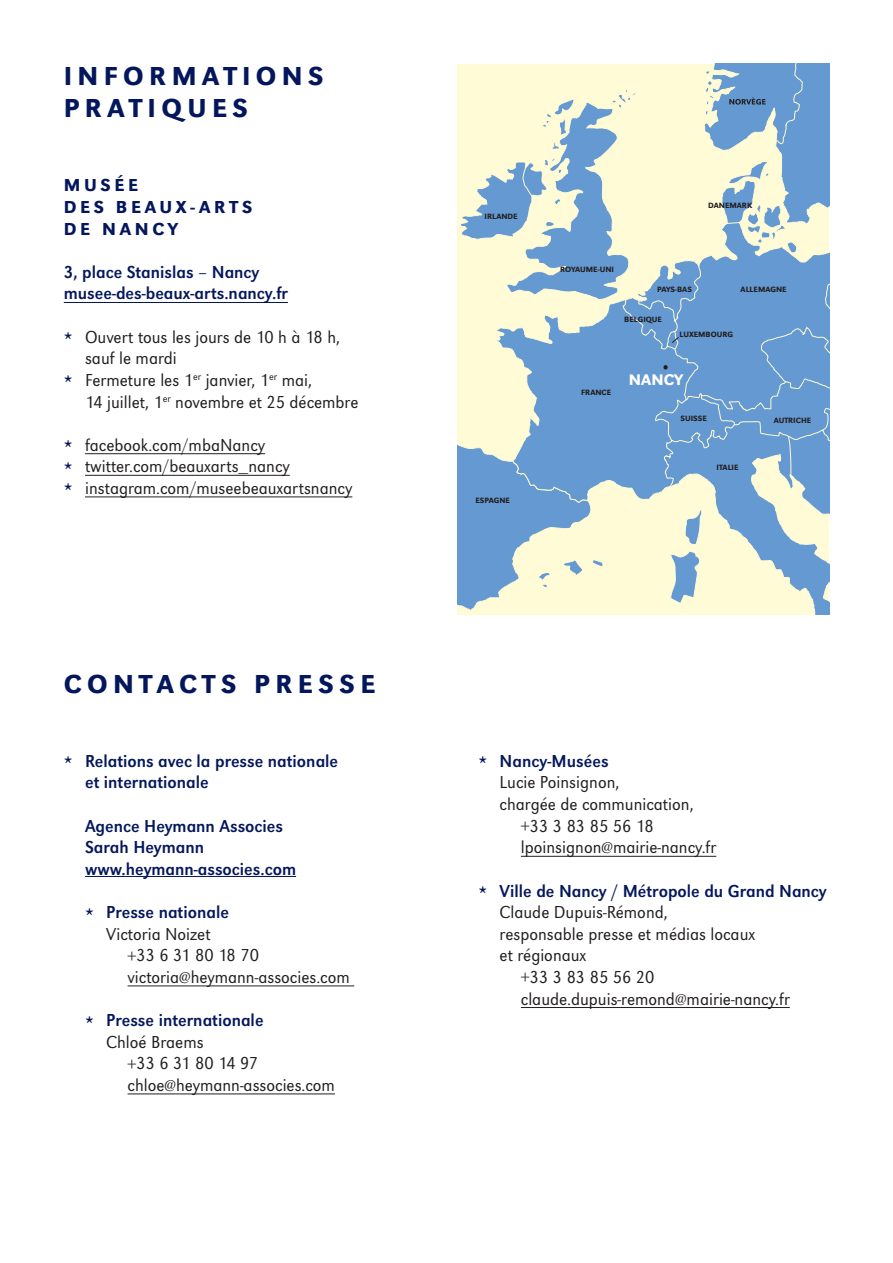
<style>
.page{position:relative;width:893px;height:1263px;background:#fff}
.page>*{position:absolute;margin:0;border:0;box-sizing:border-box;transform-origin:0 0}
.t1{font:500 27px/32.4px "URW Grotesk T";letter-spacing:.2em;color:#04175c}
.t2{font:18px/21.6px "URW Grotesk T Ligh Narr";color:#231f20}
.t3{font:18px/21.6px "URW Grotesk T Regu Narr";color:#04175c}
.t4{font:500 18px/21.6px "URW Grotesk T";letter-spacing:.2em;color:#04175c}
.t5{font:500 15.9px "URW Grotesk T";color:#fff}
.t6{font:500 7.95px "URW Grotesk T";color:#231f20}
.s1{font-family:"URW Grotesk T";font-weight:700;font-size:21px;color:#04175c}
.s2{font-family:"URW Grotesk T";font-weight:700;font-size:21px}
</style>
<div class="page">
<hr style="left:64px;top:302px;width:224px;height:1px;background:#04175c">
<hr style="left:85px;top:453px;width:180px;height:1px;background:#231f20">
<hr style="left:85px;top:475px;width:205px;height:1px;background:#231f20">
<hr style="left:85px;top:497px;width:267px;height:1px;background:#231f20">
<svg style="left:458px;top:440px;width:3px;height:171px"></svg>
<svg style="left:461px;top:64px;width:368px;height:551px;background:#b6ccd3"></svg>
<svg style="left:663px;top:64px;width:166px;height:548px;background:#9fbed2"></svg>
<svg style="left:460px;top:85px;width:176px;height:215px;background:#c9d9d4"></svg>
<hr style="left:85px;top:876px;width:211px;height:1px;background:#04175c">
<hr style="left:128px;top:986px;width:226px;height:1px;background:#231f20">
<hr style="left:128px;top:1094px;width:207px;height:1px;background:#231f20">
<hr style="left:521px;top:856px;width:195px;height:1px;background:#231f20">
<hr style="left:521px;top:1007px;width:269px;height:1px;background:#231f20">
<h1 class="t1" style="left:64px;top:59px;width:261px">IN FORM ATI ON S<br>PRATI QUES</h1>
<p class="t4" style="left:64px;top:175px;width:190px">MUSÉE<br>DES BEAUX-ARTS<br>DE NAN CY</p>
<p class="t3" style="left:64px;top:261px;width:226px">3, place Stanislas – Nancy musee-des-beaux-arts.nancy.fr</p>
<p class="t2" style="left:64px;top:326px;width:278px"><span class="s1">*</span> Ouvert tous les jours de 10 h à 18 h,</p>
<p class="t2" style="left:85px;top:347px;width:93px">sauf le mardi</p>
<p class="t2" style="left:64px;top:369px;width:250px"><span class="s1">*</span> Fermeture les 1<sup>er</sup> janvier, 1<sup>er</sup> mai,</p>
<p class="t2" style="left:85px;top:391px;width:275px">14 juillet, 1<sup>er</sup> novembre et 25 décembre</p>
<p class="t2" style="left:64px;top:434px;width:290px"><span class="s1">*</span> facebook.com/mbaNancy<br><span class="s1">*</span> twitter.com/beauxarts_nancy<br><span class="s1">*</span> instagram.com/museebeauxartsnancy</p>
<h1 class="t1" style="left:64px;top:667px;width:310px">CON TACTS PRESSE</h1>
<p class="t3" style="left:85px;top:750px;width:255px;text-indent:-21px"><span class="s2">*</span> Relations avec la presse nationale et internationale</p>
<p class="t3" style="left:85px;top:815px;width:213px">Agence Heymann Associes<br>Sarah Heymann www.heymann-associes.com</p>
<p class="t3" style="left:85px;top:901px;width:145px"><span class="s2">*</span> Presse nationale</p>
<p class="t2" style="left:128px;top:923px;width:224px;text-indent:-21px">Victoria Noizet<br>+33 6 31 80 18 70 victoria@heymann-associes.com</p>
<p class="t3" style="left:85px;top:1009px;width:180px"><span class="s2">*</span> Presse internationale</p>
<p class="t2" style="left:128px;top:1031px;width:209px;text-indent:-21px">Chloé Braems<br>+33 6 31 80 14 97 chloe@heymann-associes.com</p>
<p class="t6" style="left:485px;top:211px;width:35px">IRLANDE</p>
<p class="t6" style="left:475px;top:496px;width:36px">ESPAGNE</p>
<p class="t6" style="left:708px;top:201px;width:45px">DANEMARK</p>
<p class="t6" style="left:560px;top:265px;width:55px">ROYAUME-UNI</p>
<p class="t6" style="left:657px;top:285px;width:36px">PAYS-BAS</p>
<p class="t6" style="left:624px;top:315px;width:39px">BELGIQUE</p>
<p class="t6" style="left:741px;top:285px;width:48px">ALLEMAGNE</p>
<p class="t6" style="left:679px;top:329px;width:55px">LUXEMBOURG</p>
<p class="t6" style="left:581px;top:388px;width:32px">FRANCE</p>
<p class="t5" style="left:629px;top:370px;width:56px">NANCY</p>
<p class="t6" style="left:680px;top:413px;width:28px">SUISSE</p>
<p class="t6" style="left:774px;top:416px;width:39px">AUTRICHE</p>
<p class="t6" style="left:716px;top:463px;width:24px">ITALIE</p>
<p class="t3" style="left:478px;top:750px;width:132px"><span class="s2">*</span> Nancy-Musées</p>
<p class="t2" style="left:500px;top:772px;width:121px">Lucie Poinsignon,</p>
<p class="t2" style="left:500px;top:793px;width:195px">chargée de communication,</p>
<p class="t2" style="left:521px;top:815px;width:134px">+33 3 83 85 56 18</p>
<p class="t2" style="left:521px;top:836px;width:197px">lpoinsignon@mairie-nancy.fr</p>
<p class="t3" style="left:478px;top:880px;width:350px"><span class="s2">*</span> Ville de Nancy / Métropole du Grand Nancy</p>
<p class="t2" style="left:500px;top:901px;width:170px">Claude Dupuis-Rémond,</p>
<p class="t2" style="left:500px;top:923px;width:257px">responsable presse et médias locaux</p>
<p class="t2" style="left:500px;top:944px;width:88px">et régionaux</p>
<p class="t2" style="left:521px;top:966px;width:135px">+33 3 83 85 56 20</p>
<p class="t2" style="left:521px;top:988px;width:270px">claude.dupuis-remond@mairie-nancy.fr</p>
</div>
